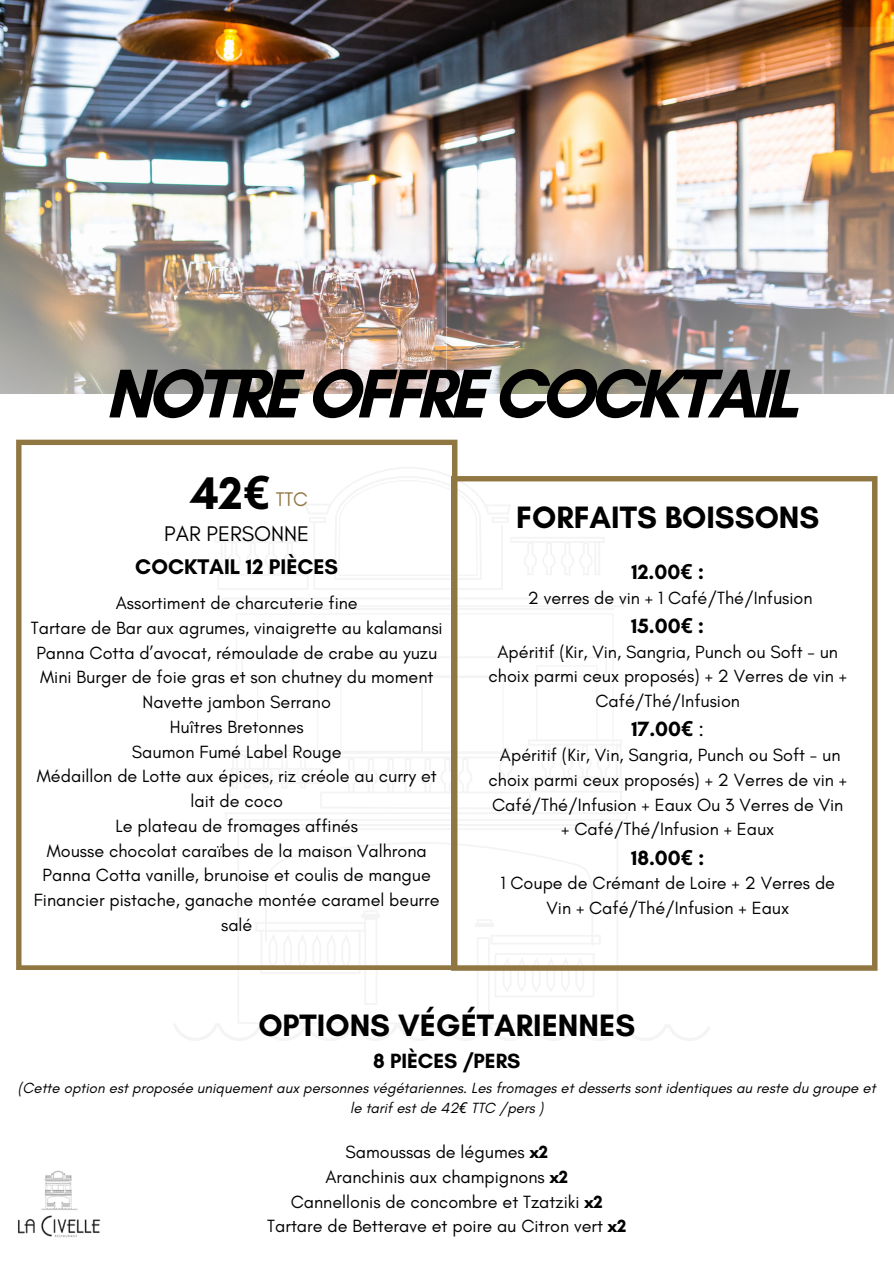
<style>
.page{position:relative;width:894px;height:1264px;background:#fff}
.page>*{position:absolute;margin:0;border:0;box-sizing:border-box;transform-origin:0 0}
.t1{font:700 70.2px "Glacial Indifference";letter-spacing:-.07em;color:#000}
.t2{font:700 46.5px "Glacial Indifference";color:#000}
.t3{font:700 31.5px "Glacial Indifference";color:#000}
.t4{font:700 21.6px "Glacial Indifference";color:#000}
.t5{font:21.6px "Glacial Indifference";color:#000}
.t6{font:700 21px "Glacial Indifference";color:#000}
.t7{font:20.1px "Glacial Indifference";color:#907742}
.t8{font:18px/24.8px "Glacial Indifference";color:#000;text-align:center}
.t9{font:italic 15px/20.2px "Glacial Indifference";color:#000;text-align:center}
.s1{font-family:"Noto Sans"}
.s2{font-weight:400}
.s3{font-weight:700}
</style>
<div class="page">
<img style="left:0;top:0;width:893px;height:28px">
<img style="left:0;top:28px;width:893px;height:366px">
<svg style="left:174px;top:970px;width:536px;height:71px"></svg>
<svg style="left:16px;top:439px;width:441px;height:531px"></svg>
<svg style="left:451px;top:476px;width:426px;height:494px"></svg>
<img style="left:18px;top:1170px;width:83px;height:68px">
<h1 class="t1" style="left:105px;top:351px;width:695px">NOTRE OFFRE COCKTAIL</h1>
<p class="t2" style="left:191px;top:464px;width:80px">42<span class="s1">€</span></p>
<p class="t7" style="left:276px;top:487px;width:33px">TTC</p>
<p class="t5" style="left:164px;top:520px;width:146px">PAR PERSONNE</p>
<p class="t4" style="left:135px;top:553px;width:204px">COCKTAIL 12 PIÈCES</p>
<h3 class="t8" style="left:116px;top:590px;width:243px">Assortiment de charcuterie fine</h3>
<h2 class="t8" style="left:31px;top:615px;width:413px">Tartare de Bar aux agrumes, vinaigrette au kalamansi</h2>
<h6 class="t8" style="left:36px;top:640px;width:402px">Panna Cotta d’avocat, rémoulade de crabe au yuzu</h6>
<h5 class="t8" style="left:40px;top:664px;width:394px">Mini Burger de foie gras et son chutney du moment</h5>
<h4 class="t8" style="left:143px;top:689px;width:190px">Navette jambon Serrano</h4>
<p class="t8" style="left:170px;top:714px;width:135px">Huîtres Bretonnes</p>
<p class="t8" style="left:132px;top:739px;width:211px">Saumon Fumé Label Rouge</p>
<p class="t8" style="left:37px;top:763px;width:401px">Médaillon de Lotte aux épices, riz créole au curry et lait de coco</p>
<p class="t8" style="left:115px;top:813px;width:244px">Le plateau de fromages affinés</p>
<p class="t8" style="left:47px;top:838px;width:381px">Mousse chocolat caraïbes de la maison Valhrona</p>
<p class="t8" style="left:43px;top:862px;width:389px">Panna Cotta vanille, brunoise et coulis de mangue</p>
<p class="t8" style="left:34px;top:887px;width:407px">Financier pistache, ganache montée caramel beurre salé</p>
<h3 class="t3" style="left:516px;top:498px;width:305px">FORFAITS BOISSONS</h3>
<p class="t6" style="left:631px;top:559px;width:74px">12.00<span class="s1">€</span> :</p>
<p class="t8" style="left:527px;top:585px;width:286px">2 verres de vin + 1 Café/Thé/Infusion</p>
<p class="t6" style="left:631px;top:613px;width:75px">15.00<span class="s1">€</span> :</p>
<p class="t8" style="left:488px;top:639px;width:360px">Apéritif (Kir, Vin, Sangria, Punch ou Soft - un choix parmi ceux proposés) + 2 Verres de vin +<br>Café/Thé/Infusion</p>
<p class="t6" style="left:631px;top:716px;width:74px">17.00<span class="s1">€</span> <span class="s2">:</span></p>
<p class="t8" style="left:488px;top:742px;width:360px">Apéritif (Kir, Vin, Sangria, Punch ou Soft - un choix parmi ceux proposés) + 2 Verres de vin + Café/Thé/Infusion + Eaux Ou 3 Verres de Vin + Café/Thé/Infusion + Eaux</p>
<p class="t6" style="left:631px;top:844px;width:75px">18.00<span class="s1">€</span> :</p>
<p class="t8" style="left:500px;top:870px;width:336px">1 Coupe de Crémant de Loire + 2 Verres de<br>Vin + Café/Thé/Infusion + Eaux</p>
<p class="t3" style="left:258px;top:1005px;width:378px">OPTIONS VÉGÉTARIENNES</p>
<p class="t6" style="left:373px;top:1048px;width:149px">8 PIÈCES /PERS</p>
<p class="t9" style="left:18px;top:1077px;width:858px">(Cette option est proposée uniquement aux personnes végétariennes. Les fromages et desserts sont identiques au reste du groupe et le tarif est de 42<span class="s1">€</span> TTC /pers )</p>
<p class="t8" style="left:345px;top:1139px;width:204px">Samoussas de légumes <span class="s3">x2</span></p>
<h4 class="t8" style="left:325px;top:1164px;width:244px">Aranchinis aux champignons <span class="s3">x2</span></h4>
<p class="t8" style="left:290px;top:1188px;width:313px">Cannellonis de concombre et Tzatziki <span class="s3">x2</span></p>
<p class="t8" style="left:267px;top:1213px;width:360px">Tartare de Betterave et poire au Citron vert <span class="s3">x2</span></p>
</div>
